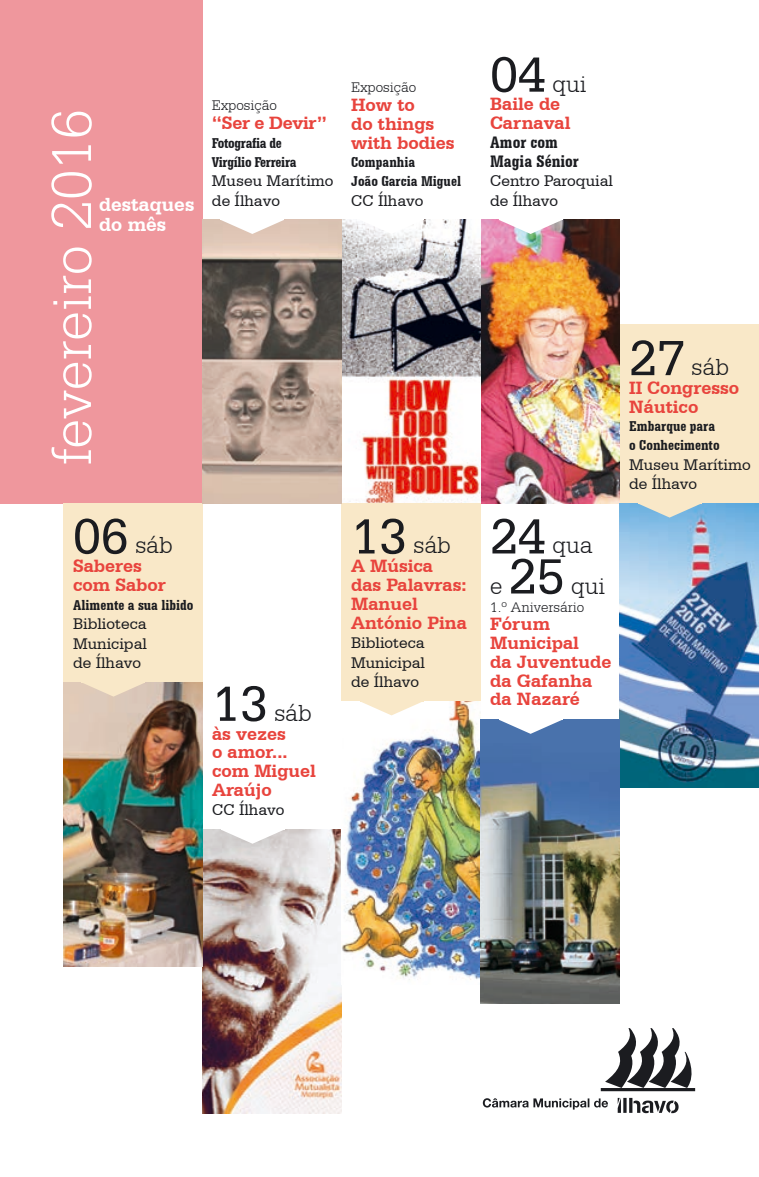
<style>
.page{position:relative;width:759px;height:1177px;background:#fff}
.page>*{position:absolute;margin:0;border:0;box-sizing:border-box;transform-origin:0 0}
.t1{font:300 60px "Serifa BT";color:#fff}
.t2{font:300 25px/40px "Serifa BT";color:#1b1c20}
.t3{font:700 20px/20px "Serifa BT";color:#fff}
.t4{font:700 18.75px/18.8px "Serifa BT";color:#e8443d}
.t5{font:700 condensed 17.5px/18.8px "Serifa BT";color:#1b1c20}
.t6{font:16.25px/19.5px "Serifa BT";color:#1b1c20}
.t7{font:700 condensed 15px/18.8px "Serifa BT";color:#1b1c20}
.t8{font:300 15px "Serifa BT";color:#1b1c20}
.t9{font:700 condensed 15px/18.8px "Serifa BT";letter-spacing:-.02em;color:#1b1c20}
.s1{font-weight:400;font-size:52.5px}
</style>
<div class="page">
<div style="left:619px;top:324px;width:139px;height:218px;background:#f9e8c8"></div>
<img style="left:203px;top:829px;width:139px;height:284px">
<img style="left:341px;top:220px;width:278px;height:283px">
<div style="left:0;top:0;width:203px;height:503px;background:#ef979d"></div>
<svg style="left:482px;top:1028px;width:214px;height:85px"></svg>
<div style="left:342px;top:503px;width:138px;height:218px;background:#f9e8c8"></div>
<img style="left:619px;top:503px;width:139px;height:284px">
<div style="left:64px;top:503px;width:139px;height:254px;background:#f9e8c8"></div>
<svg style="left:220px;top:829px;width:64px;height:14px"></svg>
<svg style="left:498px;top:220px;width:64px;height:14px"></svg>
<img style="left:64px;top:682px;width:139px;height:284px">
<svg style="left:81px;top:682px;width:64px;height:14px"></svg>
<img style="left:342px;top:701px;width:138px;height:279px">
<svg style="left:359px;top:701px;width:64px;height:14px"></svg>
<img style="left:480px;top:719px;width:139px;height:284px">
<svg style="left:498px;top:719px;width:64px;height:14px"></svg>
<svg style="left:637px;top:503px;width:64px;height:14px"></svg>
<svg style="left:359px;top:220px;width:64px;height:14px"></svg>
<svg style="left:202px;top:220px;width:139px;height:283px;background:#a59386"></svg>
<svg style="left:220px;top:220px;width:64px;height:14px"></svg>
<h1 class="t1" style="left:37px;top:465px;width:358px;rotate:-90deg">fevereiro 2016</h1>
<p class="t3" style="left:99px;top:194px;width:96px">destaques do mês</p>
<p class="t8" style="left:212px;top:97px;width:67px">Exposição</p>
<p class="t4" style="left:212px;top:113px;width:117px">“Ser e Devir”</p>
<p class="t9" style="left:212px;top:133px;width:86px">Fotografia de<br>Virgílio Ferreira</p>
<p class="t6" style="left:212px;top:171px;width:123px">Museu Marítimo de Ílhavo</p>
<p class="t8" style="left:351px;top:79px;width:67px">Exposição</p>
<p class="t4" style="left:351px;top:95px;width:105px">How to<br>do things with bodies</p>
<p class="t7" style="left:351px;top:153px;width:111px">Companhia<br>João Garcia Miguel</p>
<p class="t6" style="left:351px;top:190px;width:74px">CC Ílhavo</p>
<h2 class="t2" style="left:73px;top:525px;width:101px"><span class="s1">06</span> sáb</h2>
<p class="t4" style="left:73px;top:556px;width:94px">Saberes com Sabor</p>
<p class="t7" style="left:73px;top:595px;width:122px">Alimente a sua libido</p>
<p class="t6" style="left:73px;top:614px;width:75px;text-align:justify">Biblioteca Municipal de Ílhavo</p>
<h2 class="t2" style="left:212px;top:692px;width:101px"><span class="s1">13</span> sáb</h2>
<p class="t4" style="left:212px;top:723px;width:105px">às vezes<br>o amor... com Miguel<br>Araújo</p>
<p class="t6" style="left:212px;top:800px;width:74px">CC Ílhavo</p>
<h2 class="t2" style="left:351px;top:525px;width:101px"><span class="s1">13</span> sáb</h2>
<p class="t4" style="left:351px;top:556px;width:117px">A Música das Palavras:<br>Manuel<br>António Pina</p>
<p class="t6" style="left:351px;top:632px;width:75px;text-align:justify">Biblioteca Municipal de Ílhavo</p>
<h2 class="t2" style="left:490px;top:63px;width:98px"><span class="s1">04</span> qui</h2>
<p class="t4" style="left:490px;top:94px;width:82px">Baile de<br>Carnaval</p>
<p class="t5" style="left:490px;top:132px;width:90px">Amor com<br>Magia Sénior</p>
<p class="t6" style="left:490px;top:171px;width:124px">Centro Paroquial de Ílhavo</p>
<h2 class="t2" style="left:490px;top:525px;width:117px"><span class="s1">24</span> qua e <span class="s1">25</span> qui</h2>
<p class="t8" style="left:490px;top:598px;width:96px">1.º Aniversário</p>
<p class="t4" style="left:490px;top:614px;width:123px">Fórum<br>Municipal<br>da Juventude da Gafanha da Nazaré</p>
<h2 class="t2" style="left:629px;top:347px;width:101px"><span class="s1">27</span> sáb</h2>
<p class="t4" style="left:629px;top:378px;width:111px">II Congresso<br>Náutico</p>
<p class="t7" style="left:629px;top:417px;width:92px">Embarque para o Conhecimento</p>
<p class="t6" style="left:629px;top:454px;width:123px">Museu Marítimo de Ílhavo</p>
</div>
